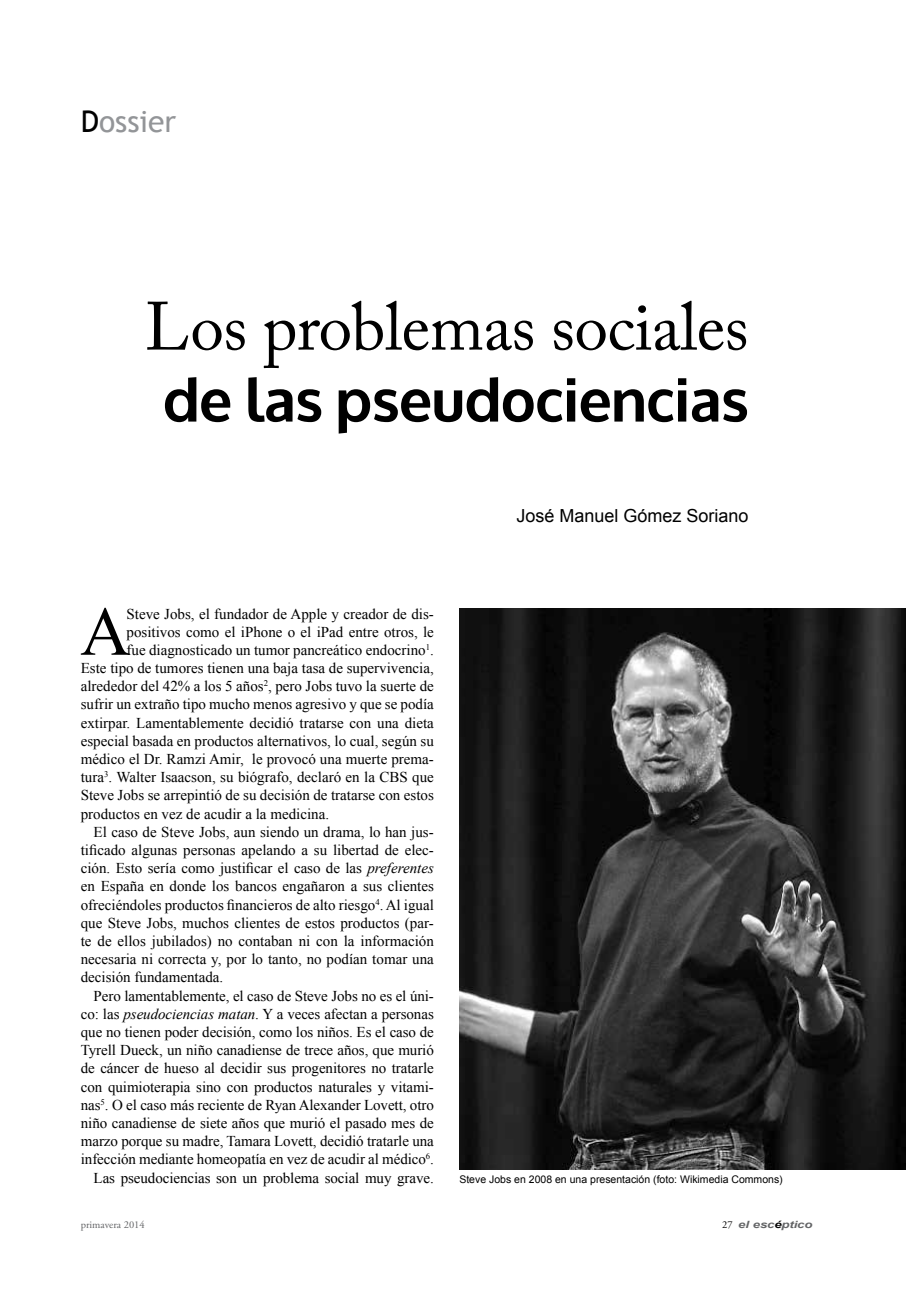
<style>
.page{position:relative;width:906px;height:1289px;background:#fff}
.page>*{position:absolute;margin:0;border:0;box-sizing:border-box;transform-origin:0 0}
.t1{font:69.3px "Times New Roman";color:#000}
.t2{font:67.5px "Adobe Caslon Pro";letter-spacing:-.01em;color:#000}
.t3{font:700 60px "Oxygen";color:#000}
.t4{font:30px "Trebuchet MS";color:#939598}
.t5{font:18px "Arial";color:#000}
.t6{font:15px "Times New Roman";color:#000}
.t7{font:10.5px "Arial";color:#000}
.t8{font:10.5px "Adobe Garamond Pro";color:#636466}
.t9{font:italic 700 10.05px "Arial";letter-spacing:-.01em;color:#636466;scale:1.32 1}
.s1{color:#000}
.s2{font-style:italic}
.s3{font-family:"Adobe Garamond Pro";font-weight:400;font-style:normal;font-size:10.5px;color:#000}
</style>
<div class="page">
<img style="left:459px;top:608px;width:447px;height:561px">
<h3 class="t4" style="left:81px;top:102px;width:97px"><span class="s1">D</span>ossier</h3>
<h2 class="t2" style="left:145px;top:287px;width:605px">Los problemas sociales</h2>
<h3 class="t3" style="left:163px;top:363px;width:587px">de las pseudociencias</h3>
<p class="t5" style="left:516px;top:503px;width:234px">José Manuel Gómez Soriano</p>
<h1 class="t1" style="left:80px;top:582px;width:52px">A</h1>
<p class="t6" style="left:127px;top:603px;width:309px">Steve Jobs, el fundador de Apple y creador de dis-</p>
<p class="t6" style="left:127px;top:621px;width:309px">positivos como el iPhone o el iPad entre otros, le</p>
<p class="t6" style="left:127px;top:639px;width:309px">fue diagnosticado un tumor pancreático endocrino<sup>1</sup>.</p>
<p class="t6" style="left:81px;top:657px;width:354px">Este tipo de tumores tienen una baja tasa de supervivencia,</p>
<p class="t6" style="left:81px;top:675px;width:354px">alrededor del 42% a los 5 años<sup>2</sup>, pero Jobs tuvo la suerte de</p>
<p class="t6" style="left:81px;top:693px;width:354px">sufrir un extraño tipo mucho menos agresivo y que se podía</p>
<p class="t6" style="left:81px;top:712px;width:354px">extirpar. Lamentablemente decidió tratarse con una dieta</p>
<p class="t6" style="left:81px;top:730px;width:354px">especial basada en productos alternativos, lo cual, según su</p>
<p class="t6" style="left:81px;top:748px;width:354px">médico el Dr. Ramzi Amir, le provocó una muerte prema-</p>
<p class="t6" style="left:81px;top:766px;width:354px">tura<sup>3</sup>. Walter Isaacson, su biógrafo, declaró en la CBS que</p>
<p class="t6" style="left:81px;top:784px;width:354px">Steve Jobs se arrepintió de su decisión de tratarse con estos</p>
<p class="t6" style="left:81px;top:803px;width:250px">productos en vez de acudir a la medicina.</p>
<p class="t6" style="left:94px;top:821px;width:342px">El caso de Steve Jobs, aun siendo un drama, lo han jus-</p>
<p class="t6" style="left:81px;top:839px;width:354px">tificado algunas personas apelando a su libertad de elec-</p>
<p class="t6" style="left:81px;top:857px;width:354px">ción. Esto sería como justificar el caso de las <span class="s2">preferentes</span></p>
<p class="t6" style="left:81px;top:875px;width:354px">en España en donde los bancos engañaron a sus clientes</p>
<p class="t6" style="left:81px;top:894px;width:354px">ofreciéndoles productos financieros de alto riesgo<sup>4</sup>. Al igual</p>
<p class="t6" style="left:81px;top:912px;width:354px">que Steve Jobs, muchos clientes de estos productos (par-</p>
<p class="t6" style="left:81px;top:930px;width:354px">te de ellos jubilados) no contaban ni con la información</p>
<p class="t6" style="left:81px;top:948px;width:354px">necesaria ni correcta y, por lo tanto, no podían tomar una</p>
<p class="t6" style="left:81px;top:966px;width:144px">decisión fundamentada.</p>
<p class="t6" style="left:94px;top:985px;width:342px">Pero lamentablemente, el caso de Steve Jobs no es el úni-</p>
<p class="t6" style="left:81px;top:1003px;width:354px">co: las <span class="s2">pseudociencias matan</span>. Y a veces afectan a personas</p>
<p class="t6" style="left:81px;top:1021px;width:355px">que no tienen poder decisión, como los niños. Es el caso de</p>
<p class="t6" style="left:81px;top:1039px;width:354px">Tyrell Dueck, un niño canadiense de trece años, que murió</p>
<p class="t6" style="left:81px;top:1057px;width:354px">de cáncer de hueso al decidir sus progenitores no tratarle</p>
<p class="t6" style="left:81px;top:1075px;width:354px">con quimioterapia sino con productos naturales y vitami-</p>
<p class="t6" style="left:81px;top:1094px;width:354px">nas<sup>5</sup>. O el caso más reciente de Ryan Alexander Lovett, otro</p>
<p class="t6" style="left:81px;top:1112px;width:354px">niño canadiense de siete años que murió el pasado mes de</p>
<p class="t6" style="left:81px;top:1130px;width:354px">marzo porque su madre, Tamara Lovett, decidió tratarle una</p>
<p class="t6" style="left:81px;top:1148px;width:354px">infección mediante homeopatía en vez de acudir al médico<sup>6</sup>.</p>
<p class="t6" style="left:94px;top:1166px;width:342px">Las pseudociencias son un problema social muy grave.</p>
<p class="t7" style="left:459px;top:1171px;width:325px">Steve Jobs en 2008 en una presentación (foto: Wikimedia Commons)</p>
<p class="t8" style="left:81px;top:1217px;width:65px">primavera 2014</p>
<p class="t9" style="left:722px;top:1217px;width:70px"><span class="s3">27</span> el esc<span class="s1">é</span>ptico</p>
</div>
